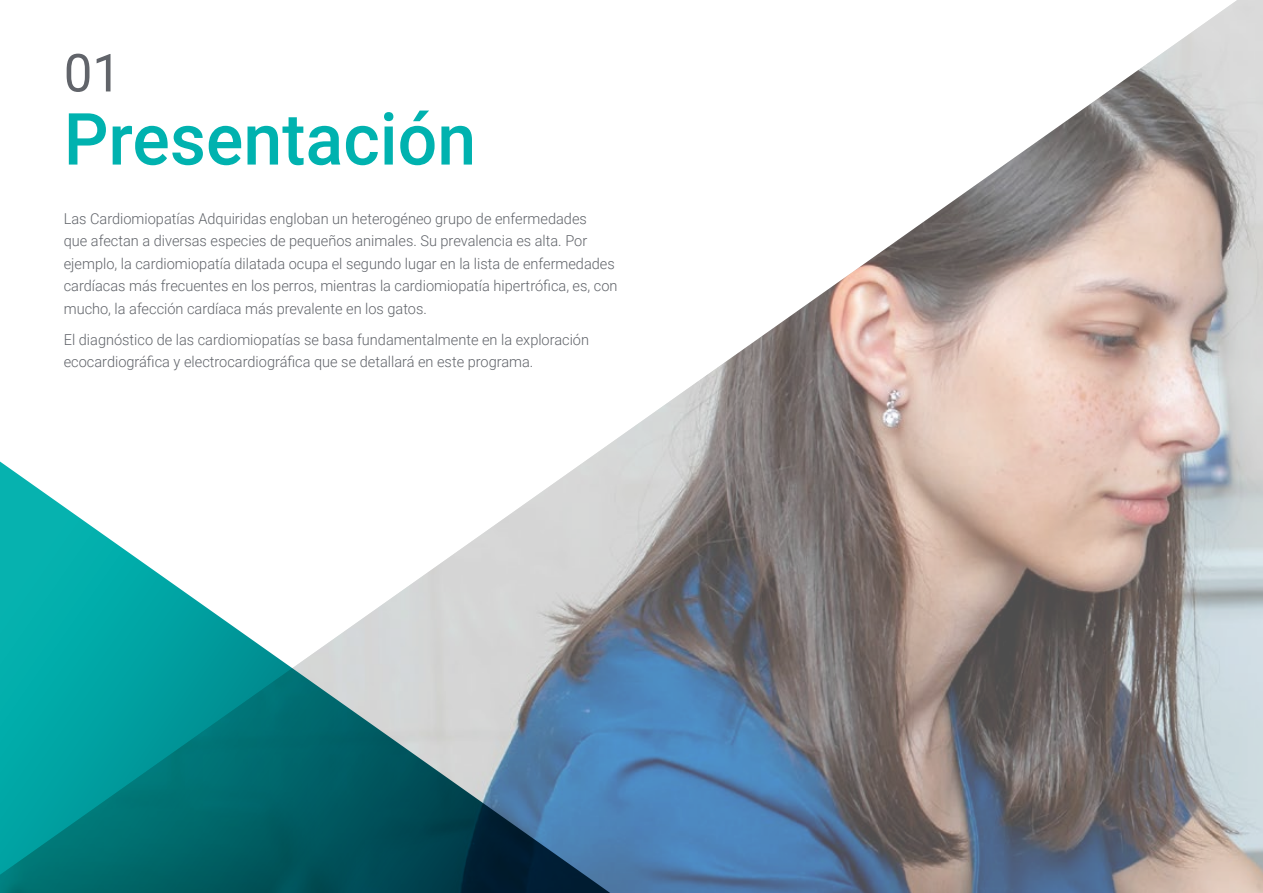
<style>
.page{position:relative;width:1263px;height:893px;background:#fff}
.page>*{position:absolute;margin:0;border:0;box-sizing:border-box;transform-origin:0 0}
.t1{font:500 72px "Roboto";color:#00b2af}
.t2{font:52.5px "Roboto";color:#61646a}
.t3{font:300 15px/22.5px "Roboto";color:#61646a}
</style>
<div class="page">
<img style="left:607px;top:0;width:656px;height:893px">
<svg style="left:0;top:446px;width:640px;height:447px"></svg>
<h2 class="t2" style="left:64px;top:36px;width:59px">01</h2>
<h1 class="t1" style="left:64px;top:89px;width:414px">Presentación</h1>
<p class="t3" style="left:64px;top:207px;width:555px">Las Cardiomiopatías Adquiridas engloban un heterogéneo grupo de enfermedades<br>que afectan a diversas especies de pequeños animales. Su prevalencia es alta. Por ejemplo, la cardiomiopatía dilatada ocupa el segundo lugar en la lista de enfermedades cardíacas más frecuentes en los perros, mientras la cardiomiopatía hipertrófica, es, con mucho, la afección cardíaca más prevalente en los gatos.</p>
<p class="t3" style="left:64px;top:328px;width:527px">El diagnóstico de las cardiomiopatías se basa fundamentalmente en la exploración ecocardiográfica y electrocardiográfica que se detallará en este programa.</p>
</div>
